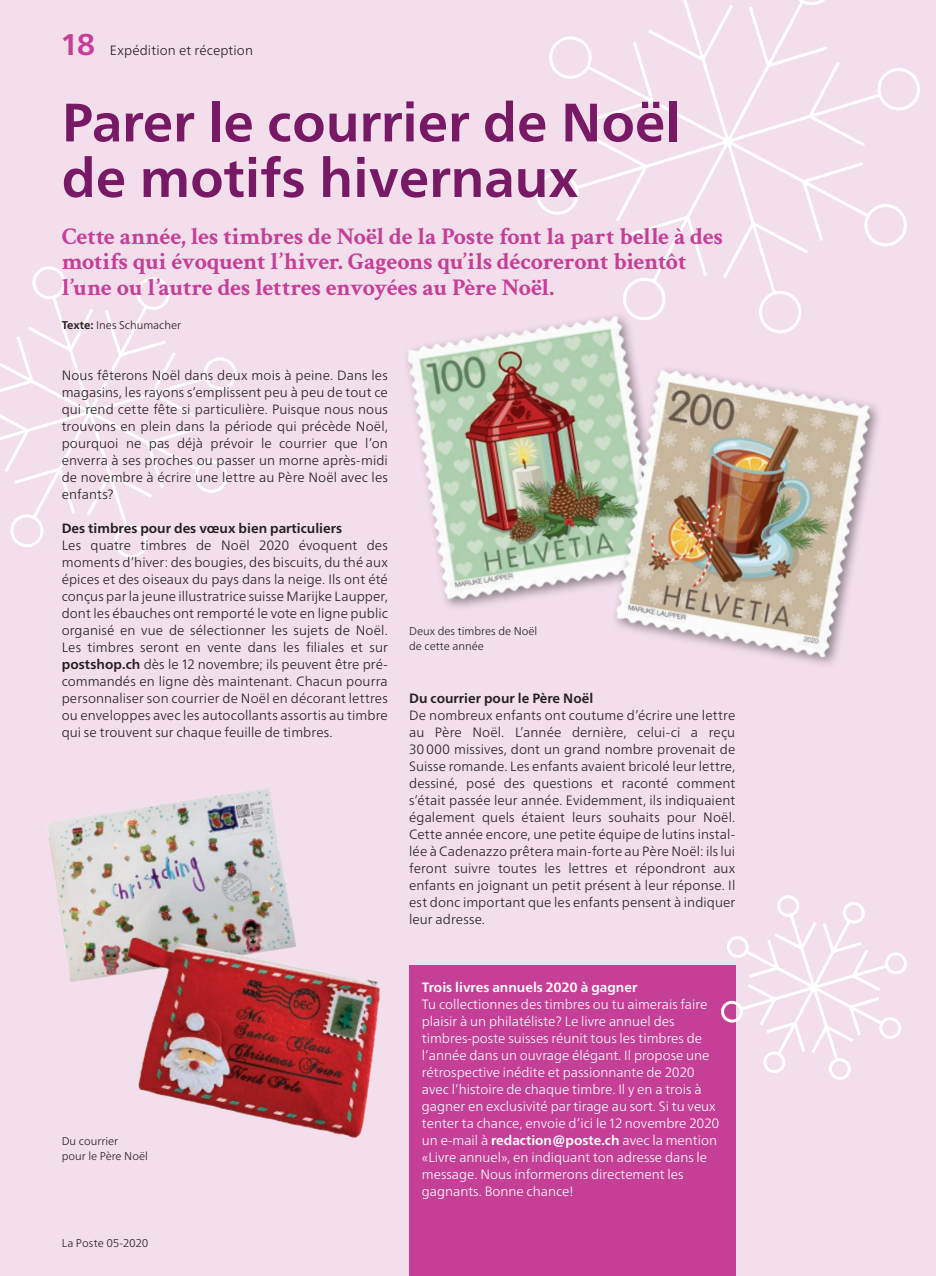
<style>
.page{position:relative;width:936px;height:1276px;background:#fff}
.page>*{position:absolute;margin:0;border:0;box-sizing:border-box;transform-origin:0 0}
.t1{font:700 54px/55.5px "Frutiger Neue LT Pro";color:#771965}
.t2{font:700 30px "Frutiger Neue LT Pro";color:#c53f97}
.t3{font:700 24px/25.5px "Crimson Text";letter-spacing:-.015em;color:#c53f97}
.t4{font:300 13.5px/17px "Frutiger Neue LT Pro";letter-spacing:.005em;color:#231f20;text-align:justify}
.t5{font:300 13.5px/17px "Frutiger Neue LT Pro";color:#fff}
.t6{font:700 13.5px "Frutiger Neue LT Pro";color:#231f20}
.t7{font:700 13.5px "Frutiger Neue LT Pro";color:#fff}
.t8{font:300 11.25px/14.9px "Frutiger Neue LT Pro";color:#231f20}
.s1{font-weight:700}
</style>
<div class="page">
<div style="left:0;top:0;width:935px;height:1276px;background:#f3dfec"></div>
<svg style="left:0;top:266px;width:237px;height:292px"></svg>
<svg style="left:536px;top:0;width:384px;height:333px"></svg>
<div style="left:409px;top:965px;width:326px;height:311px;background:#c53f97"></div>
<img style="left:48px;top:788px;width:238px;height:194px">
<svg style="left:721px;top:895px;width:186px;height:188px"></svg>
<img style="left:407px;top:309px;width:258px;height:298px">
<img style="left:610px;top:362px;width:268px;height:302px">
<img style="left:84px;top:888px;width:296px;height:250px">
<h2 class="t2" style="left:61px;top:27px;width:36px">18</h2>
<p class="t4" style="left:110px;top:42px;width:145px">Expédition et réception</p>
<h1 class="t1" style="left:62px;top:95px;width:620px">Parer le courrier de Noël de motifs hivernaux</h1>
<h3 class="t3" style="left:62px;top:222px;width:662px">Cette année, les timbres de Noël de la Poste font la part belle à des motifs qui évoquent l’hiver. Gageons qu’ils décoreront bientôt l’une ou l’autre des lettres envoyées au Père Noël.</h3>
<p class="t8" style="left:62px;top:317px;width:121px"><span class="s1">Texte:</span> Ines Schumacher</p>
<p class="t4" style="left:62px;top:366px;width:328px">Nous fêterons Noël dans deux mois à peine. Dans les magasins, les rayons s’emplissent peu à peu de tout ce qui rend cette fête si particulière. Puisque nous nous trouvons en plein dans la période qui précède Noël, pourquoi ne pas déjà prévoir le courrier que l’on enverra à ses proches ou passer un morne après-midi de novembre à écrire une lettre au Père Noël avec les enfants?</p>
<p class="t6" style="left:62px;top:520px;width:282px">Des timbres pour des vœux bien particuliers</p>
<p class="t4" style="left:62px;top:536px;width:328px">Les quatre timbres de Noël 2020 évoquent des moments d’hiver: des bougies, des biscuits, du thé aux épices et des oiseaux du pays dans la neige. Ils ont été conçus par la jeune illustratrice suisse Marijke Laupper, dont les ébauches ont remporté le vote en ligne public organisé en vue de sélectionner les sujets de Noël.<br>Les timbres seront en vente dans les filiales et sur <span class="s1">postshop.ch</span> dès le 12 novembre; ils peuvent être pré&shy;commandés en ligne dès maintenant. Chacun pourra personnaliser son courrier de Noël en décorant lettres ou enveloppes avec les autocollants assortis au timbre qui se trouvent sur chaque feuille de timbres.</p>
<p class="t8" style="left:409px;top:623px;width:130px">Deux des timbres de Noël de cette année</p>
<p class="t6" style="left:409px;top:690px;width:186px">Du courrier pour le Père Noël</p>
<p class="t4" style="left:409px;top:707px;width:328px">De nombreux enfants ont coutume d’écrire une lettre au Père Noël. L’année dernière, celui-ci a reçu 30000 missives, dont un grand nombre provenait de Suisse romande. Les enfants avaient bricolé leur lettre, dessiné, posé des questions et raconté comment s’était passée leur année. Evidemment, ils indiquaient également quels étaient leurs souhaits pour Noël.<br>Cette année encore, une petite équipe de lutins instal&shy;lée à Cadenazzo prêtera main-forte au Père Noël: ils lui feront suivre toutes les lettres et répondront aux enfants en joignant un petit présent à leur réponse. Il est donc important que les enfants pensent à indiquer leur adresse.</p>
<p class="t8" style="left:62px;top:1134px;width:88px">Du courrier<br>pour le Père Noël</p>
<p class="t8" style="left:62px;top:1236px;width:88px">La Poste 05-2020</p>
<p class="t7" style="left:422px;top:979px;width:217px">Trois livres annuels 2020 à gagner</p>
<p class="t5" style="left:422px;top:996px;width:299px">Tu collectionnes des timbres ou tu aimerais faire plaisir à un philatéliste? Le livre annuel des timbres-poste suisses réunit tous les timbres de l’année dans un ouvrage élégant. Il propose une rétrospective inédite et passionnante de 2020 avec l’histoire de chaque timbre. Il y en a trois à gagner en exclusivité par tirage au sort. Si tu veux tenter ta chance, envoie d’ici le 12 novembre 2020 un e-mail à <span class="s1">redaction@poste.ch</span> avec la mention «Livre annuel», en indiquant ton adresse dans le message. Nous informerons directement les gagnants. Bonne chance!</p>
</div>
